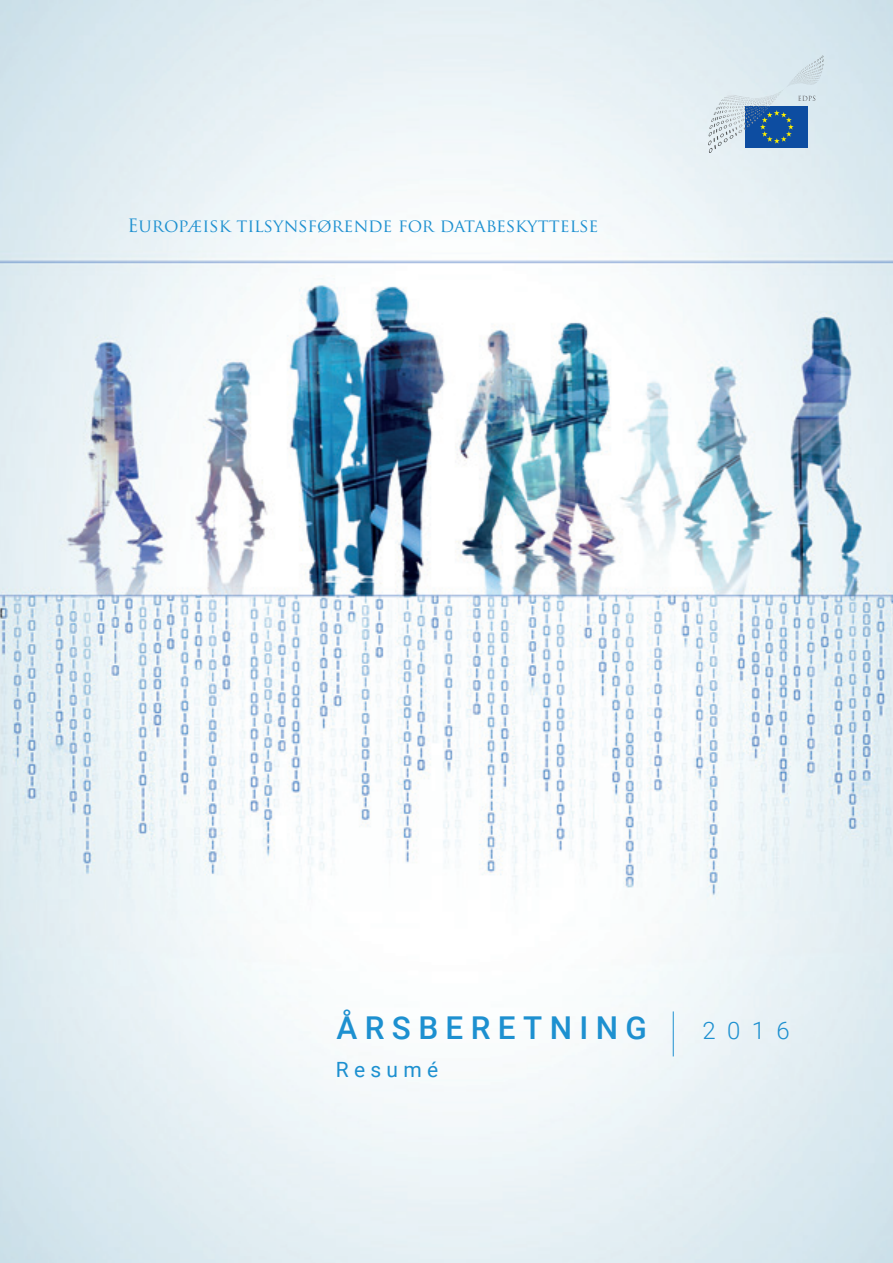
<style>
.page{position:relative;width:893px;height:1263px;background:#fff}
.page>*{position:absolute;margin:0;border:0;box-sizing:border-box;transform-origin:0 0}
.doc_title{font:500 31.5px "Roboto";letter-spacing:.235em;color:#1d90d0}
.year{font:300 24px "Roboto";color:#1d90d0}
.doc_subtitle{font:21px "Roboto";letter-spacing:.25em;color:#1d90d0}
.inst_name{font:18px "Trajan Pro";color:#1d90d0}
</style>
<div class="page">
<img style="left:0;top:0;width:893px;height:1263px">
<hr style="left:673px;top:1011px;width:1px;height:45px;background:#1d90d0">
<svg style="left:708px;top:56px;width:116px;height:97px"></svg>
<p class="inst_name" style="left:128px;top:214px;width:472px">Europæisk tilsynsførende for databeskyttelse</p>
<p class="doc_title" style="left:336px;top:1005px;width:312px">ÅRSBERETNING</p>
<p class="doc_subtitle" style="left:336px;top:1054px;width:104px">Resumé</p>
<p class="year" style="left:702px;top:1013px;width:89px">2016</p>
</div>
